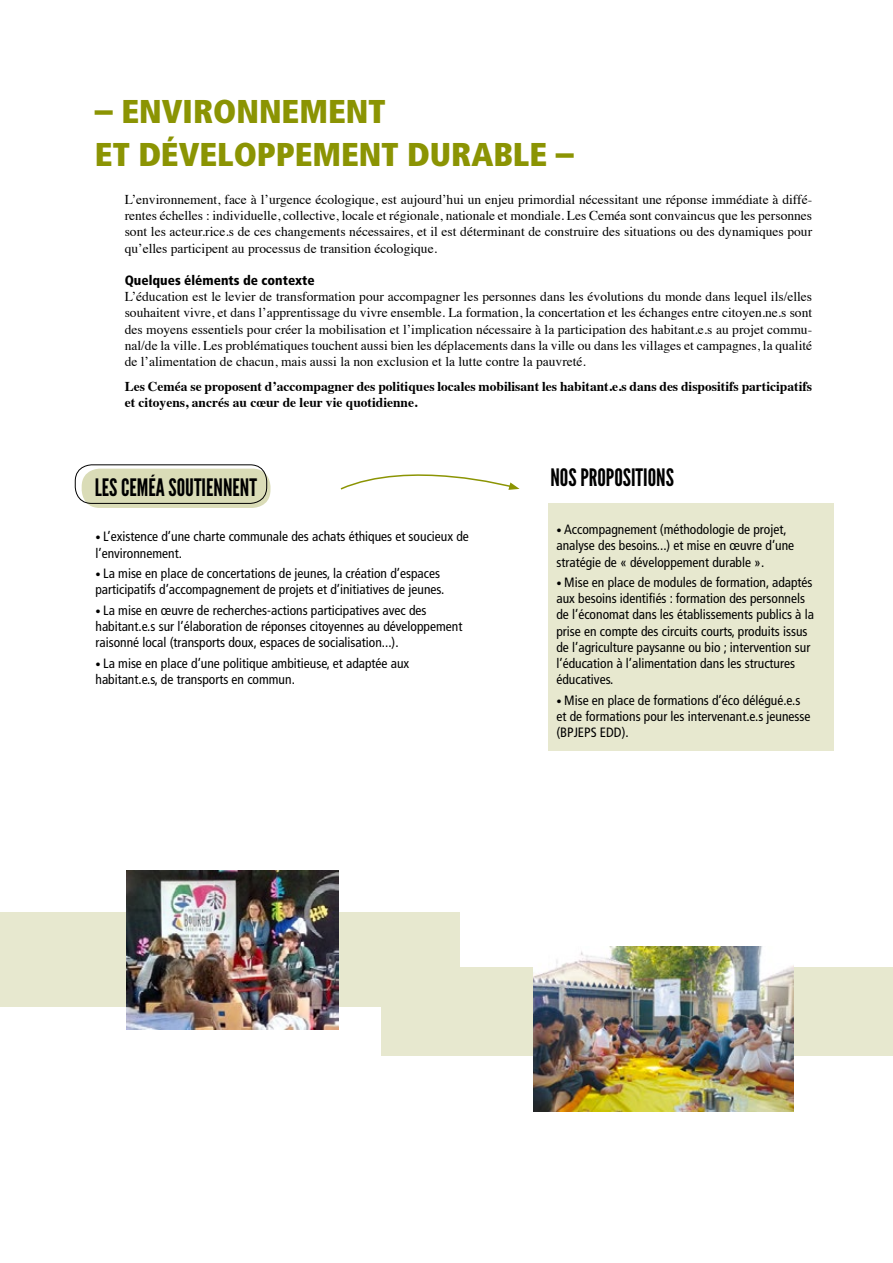
<style>
.page{position:relative;width:893px;height:1263px;background:#fff}
.page>*{position:absolute;margin:0;border:0;box-sizing:border-box;transform-origin:0 0}
.t1{font:900 condensed 33px/43.2px "Frutiger";color:#8b9403}
.t2{font:24px "League Gothic";color:#000}
.t3{font:condensed 13.5px/16.2px "Frutiger";color:#000}
.t4{font:13.5px/16.2px "Times";color:#000;text-align:justify}
.t5{font:700 13.5px/16.2px "Times";color:#000}
.t6{font:900 condensed 13.5px "Frutiger";color:#000}
.s1{font-size:36px}
.s2{font-size:10.5px}
</style>
<div class="page">
<div style="left:548px;top:504px;width:285px;height:246px;background:#e7e8cf"></div>
<div style="left:82px;top:469px;width:188px;height:39px;background:#dadcb7;border-radius:18px"></div>
<div style="left:75px;top:464px;width:192px;height:40px;border:1px solid #000;border-radius:17px"></div>
<svg style="left:340px;top:474px;width:180px;height:16px"></svg>
<div style="left:0;top:912px;width:460px;height:94px;background:#e7e8cf"></div>
<div style="left:381px;top:967px;width:512px;height:89px;background:#e7e8cf"></div>
<img style="left:127px;top:870px;width:211px;height:159px">
<img style="left:533px;top:946px;width:261px;height:166px">
<h1 class="t1" style="left:95px;top:90px;width:480px"><span class="s1">–</span> ENVIRONNEMENT<br>ET DÉVELOPPEMENT DURABLE <span class="s1">–</span></h1>
<p class="t4" style="left:125px;top:190px;width:689px">L’environnement, face à l’urgence écologique, est aujourd’hui un enjeu primordial nécessitant une réponse immédiate à diffé&shy;rentes échelles : individuelle, collective, locale et régionale, nationale et mondiale. Les Ceméa sont convaincus que les personnes sont les acteur.rice.s de ces changements nécessaires, et il est déterminant de construire des situations ou des dynamiques pour qu’elles participent au processus de transition écologique.</p>
<p class="t6" style="left:125px;top:272px;width:191px">Quelques éléments de contexte</p>
<p class="t4" style="left:125px;top:287px;width:689px">L’éducation est le levier de transformation pour accompagner les personnes dans les évolutions du monde dans lequel ils/elles souhaitent vivre, et dans l’apprentissage du vivre ensemble. La formation, la concertation et les échanges entre citoyen.ne.s sont des moyens essentiels pour créer la mobilisation et l’implication nécessaire à la participation des habitant.e.s au projet commu&shy;nal/de la ville. Les problématiques touchent aussi bien les déplacements dans la ville ou dans les villages et campagnes, la qualité de l’alimentation de chacun, mais aussi la non exclusion et la lutte contre la pauvreté.</p>
<p class="t5" style="left:125px;top:377px;width:689px">Les Ceméa se proposent d’accompagner des politiques locales mobilisant les habitant.e.s dans des dispositifs participatifs et citoyens, ancrés au cœur de leur vie quotidienne.</p>
<h2 class="t2" style="left:95px;top:473px;width:164px">LES CEMÉA SOUTIENNENT</h2>
<p class="t3" style="left:95px;top:529px;width:375px"><span class="s2">•</span> L’existence d’une charte communale des achats éthiques et soucieux de l’environnement.</p>
<p class="t3" style="left:95px;top:565px;width:350px"><span class="s2">•</span> La mise en place de concertations de jeunes, la création d’espaces participatifs d’accompagnement de projets et d’initiatives de jeunes.</p>
<p class="t3" style="left:95px;top:602px;width:368px"><span class="s2">•</span> La mise en œuvre de recherches-actions participatives avec des habitant.e.s sur l’élaboration de réponses citoyennes au développement raisonné local (transports doux, espaces de socialisation...).</p>
<p class="t3" style="left:95px;top:655px;width:315px"><span class="s2">•</span> La mise en place d’une politique ambitieuse, et adaptée aux habitant.e.s, de transports en commun.</p>
<h2 class="t2" style="left:550px;top:464px;width:125px">NOS PROPOSITIONS</h2>
<p class="t3" style="left:556px;top:521px;width:239px"><span class="s2">•</span> Accompagnement (méthodologie de projet, analyse des besoins...) et mise en œuvre d’une stratégie de « développement durable ».</p>
<p class="t3" style="left:556px;top:574px;width:259px"><span class="s2">•</span> Mise en place de modules de formation, adaptés aux besoins identifiés : formation des personnels de l’économat dans les établissements publics à la prise en compte des circuits courts, produits issus de l’agriculture paysanne ou bio ; intervention sur l’éducation à l’alimentation dans les structures éducatives.</p>
<p class="t3" style="left:556px;top:692px;width:256px"><span class="s2">•</span> Mise en place de formations d’éco délégué.e.s et de formations pour les intervenant.e.s jeunesse (BPJEPS EDD).</p>
</div>
